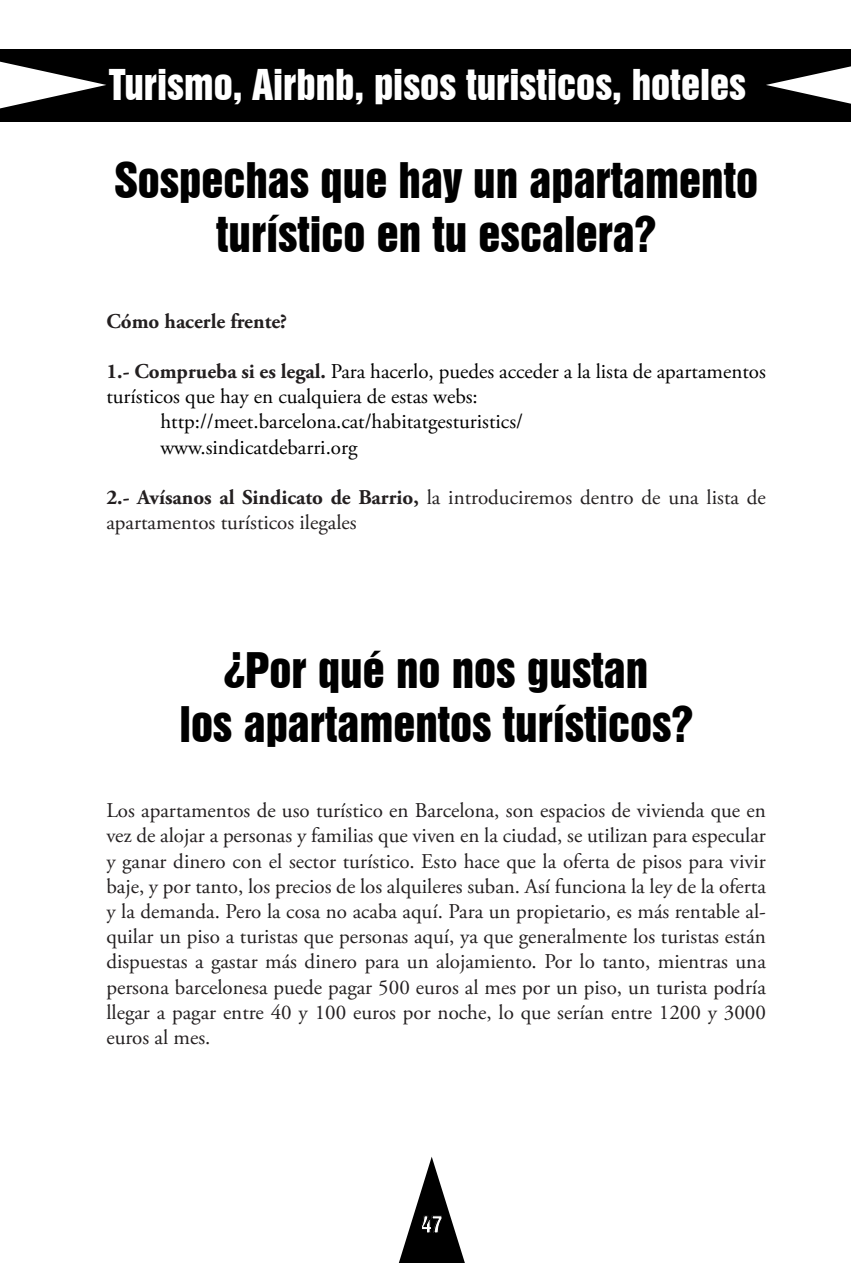
<style>
.page{position:relative;width:851px;height:1263px;background:#fff}
.page>*{position:absolute;margin:0;border:0;box-sizing:border-box;transform-origin:0 0}
.t1{font:45px/54px "Swiss 921 BT Regular A";color:#000;text-align:center}
.t2{font:39px "Swiss 921 BT Regular A";color:#fff}
.t3{font:21.6px "Swiss 921 BT Regular A";color:#fff}
.t4{font:21px/25.2px "Adobe Garamond Pro";color:#231f20}
.t5{font:21px "Adobe Garamond Pro";color:#000}
.t6{font:700 21px "Adobe Garamond Pro";color:#231f20}
.s1{font-weight:700;color:#231f20}
.s2{font-weight:700}
</style>
<div class="page">
<svg style="left:398px;top:1157px;width:67px;height:106px"></svg>
<div style="left:0;top:49px;width:850px;height:72px;background:#000"></div>
<svg style="left:766px;top:66px;width:84px;height:38px"></svg>
<svg style="left:0;top:62px;width:106px;height:46px"></svg>
<h2 class="t2" style="left:109px;top:59px;width:638px">Turismo, Airbnb, pisos turisticos, hoteles</h2>
<h1 class="t1" style="left:114px;top:153px;width:645px">Sospechas que hay un apartamento turístico en tu escalera?</h1>
<p class="t6" style="left:106px;top:309px;width:182px">Cómo hacerle frente?</p>
<p class="t5" style="left:106px;top:359px;width:661px"><span class="s1">1.- Comprueba si es legal.</span> Para hacerlo, puedes acceder a la lista de apartamentos</p>
<p class="t5" style="left:106px;top:384px;width:373px">turísticos que hay en cualquiera de estas webs:</p>
<p class="t5" style="left:160px;top:409px;width:364px">http://meet.barcelona.cat/habitatgesturistics/</p>
<p class="t5" style="left:160px;top:434px;width:199px">www.sindicatdebarri.org</p>
<p class="t4" style="left:106px;top:485px;width:661px"><span class="s2">2.- Avísanos al Sindicato de Barrio,</span> la introduciremos dentro de una lista de apartamentos turísticos ilegales</p>
<h1 class="t1" style="left:179px;top:642px;width:515px">¿Por qué no nos gustan<br>los apartamentos turísticos?</h1>
<p class="t4" style="left:106px;top:799px;width:661px;text-align:justify">Los apartamentos de uso turístico en Barcelona, son espacios de vivienda que en vez de alojar a personas y familias que viven en la ciudad, se utilizan para especular y ganar dinero con el sector turístico. Esto hace que la oferta de pisos para vivir baje, y por tanto, los precios de los alquileres suban. Así funciona la ley de la oferta y la demanda. Pero la cosa no acaba aquí. Para un propietario, es más rentable al&shy;quilar un piso a turistas que personas aquí, ya que generalmente los turistas están dispuestas a gastar más dinero para un alojamiento. Por lo tanto, mientras una persona barcelonesa puede pagar 500 euros al mes por un piso, un turista podría llegar a pagar entre 40 y 100 euros por noche, lo que serían entre 1200 y 3000 euros al mes.</p>
<p class="t3" style="left:421px;top:1210px;width:23px">47</p>
</div>
